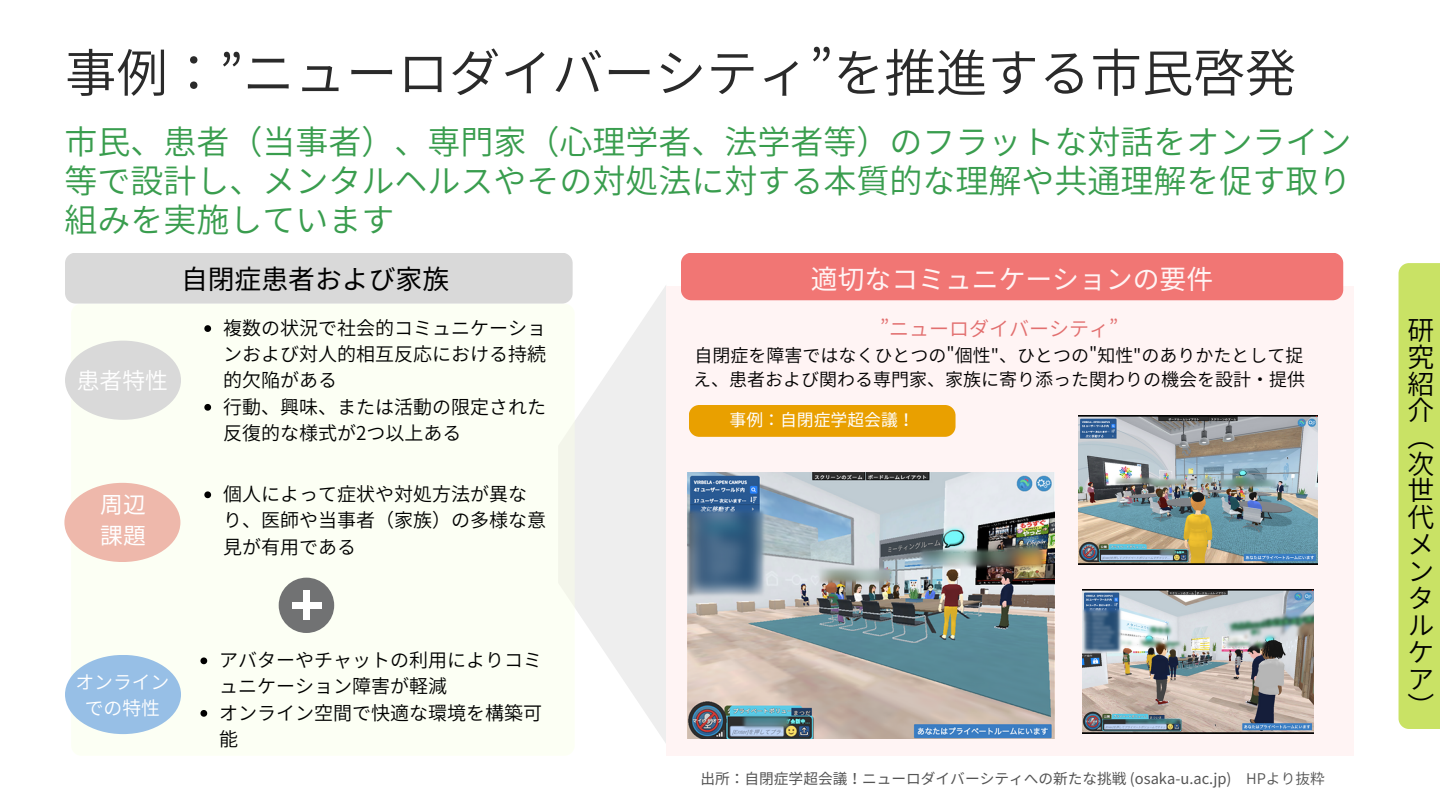
<style>
.page{position:relative;width:1440px;height:810px;background:#fff}
.page>*{position:absolute;margin:0;border:0;box-sizing:border-box;transform-origin:0 0}
.t1{font:51.5px "Source Han Sans JP";color:#2a2a2a}
.t2{font:33px/39px "Source Han Sans JP";color:#399d4e;text-align:justify}
.t3{font:26.8px/26.8px "Source Han Sans JP";color:#000}
.t4{font:26.8px "Source Han Sans JP";color:#fff4f4}
.t5{font:26.8px "Source Han Sans JP";color:#000}
.t6{font:22.8px "Source Han Sans JP";color:#fff}
.t7{font:22.8px "Source Han Sans JP";color:#fff}
.t8{font:20px "Source Han Sans JP";color:#e26f6f}
.t9{font:19px/26.2px "Source Han Sans JP";color:#000}
.t10{font:18.8px "Source Han Sans JP";color:#fff}
.t11{font:18px/24.8px "Source Han Sans JP";color:#000}
.t12{font:16.8px "Source Han Sans JP";color:#fff}
.t13{font:14.7px "Source Han Sans JP";color:#545454}
.s1{font-style:inherit}
</style>
<div class="page">
<div style="left:1399px;top:263px;width:41px;height:466px;background:#c9e265"></div>
<svg style="left:575px;top:286px;width:91px;height:457px;fill:#eee"></svg>
<div style="left:71px;top:304px;width:504px;height:452px;background:#fcfff4;border-radius:10px"></div>
<div style="left:65px;top:253px;width:508px;height:51px;background:#d9d9d9;border-radius:10px"></div>
<div style="left:666px;top:286px;width:688px;height:470px;background:#fff4f4"></div>
<div style="left:279px;top:578px;width:55px;height:55px;background:#717273;border-radius:50%"></div>
<div style="left:292px;top:602px;width:30px;height:7px;background:#fff"></div>
<div style="left:303px;top:591px;width:7px;height:29px;background:#fff"></div>
<div style="left:65px;top:341px;width:116px;height:79px;background:#d9d9d9;border-radius:50%"></div>
<div style="left:65px;top:655px;width:116px;height:79px;background:#97bfe6;border-radius:50%"></div>
<div style="left:681px;top:253px;width:662px;height:47px;background:#f17674;border-radius:10px"></div>
<img style="left:1083px;top:590px;width:231px;height:144px">
<img style="left:1078px;top:416px;width:240px;height:149px">
<div style="left:64px;top:483px;width:116px;height:79px;background:#eeb8ab;border-radius:50%"></div>
<img style="left:687px;top:473px;width:367px;height:265px">
<svg style="left:204px;top:325px;width:7px;height:7px"></svg>
<svg style="left:204px;top:404px;width:7px;height:7px"></svg>
<svg style="left:200px;top:657px;width:7px;height:7px"></svg>
<svg style="left:200px;top:710px;width:7px;height:7px"></svg>
<svg style="left:204px;top:491px;width:7px;height:7px"></svg>
<div style="left:689px;top:405px;width:267px;height:32px;background:#e9a000;border-radius:10px"></div>
<p class="t1" style="left:65px;top:32px;width:1233px">事例：”ニューロダイバーシティ”を推進する市民啓発</p>
<p class="t2" style="left:64px;top:120px;width:1288px">市民、患者（当事者）、専門家（心理学者、法学者等）のフラットな対話をオンライン等で設計し、メンタルヘルスやその対処法に対する本質的な理解や共通理解を促す取り組みを実施しています</p>
<p class="t6" style="left:77px;top:363px;width:93px">患者特性</p>
<p class="t7" style="left:100px;top:486px;width:47px">周辺</p>
<p class="t7" style="left:100px;top:518px;width:47px">課題</p>
<p class="t5" style="left:181px;top:258px;width:270px">自閉症患者および家族</p>
<p class="t9" style="left:223px;top:314px;width:324px;text-align:justify">複数の状況で社会的コミュニケーションおよび対人的相互反応における持続的欠陥がある</p>
<p class="t9" style="left:223px;top:393px;width:324px">行動、興味、または活動の限定された反復的な様式が2つ以上ある</p>
<p class="t9" style="left:223px;top:480px;width:324px">個人によって症状や対処方法が異なり、医師や当事者（家族）の多様な意見が有用である</p>
<p class="t10" style="left:75px;top:667px;width:96px">オンライン</p>
<p class="t10" style="left:85px;top:693px;width:77px">での特性</p>
<p class="t9" style="left:219px;top:646px;width:324px">アバターやチャットの利用によりコミュニケーション障害が軽減</p>
<p class="t9" style="left:219px;top:699px;width:324px">オンライン空間で快適な環境を構築可能</p>
<p class="t4" style="left:811px;top:258px;width:404px">適切なコミュニケーションの要件</p>
<p class="t8" style="left:880px;top:313px;width:237px">”ニューロダイバーシティ”</p>
<p class="t11" style="left:693px;top:342px;width:613px">自閉症を障害ではなくひとつの"個性"、ひとつの"知性"のありかたとして捉え、患者および関わる専門家、家族に寄り添った関わりの機会を設計・提供</p>
<p class="t12" style="left:730px;top:407px;width:187px">事例：自閉症学超会議！</p>
<p class="t13" style="left:700px;top:767px;width:626px">出所：自閉症学超会議！ニューロダイバーシティへの新たな挑戦 (osaka-u.ac.jp) <span class="s1">HPより抜粋</span></p>
<p class="t3" style="left:1408px;top:315px;width:28px">研究紹介（次世代メンタルケア）</p>
</div>
